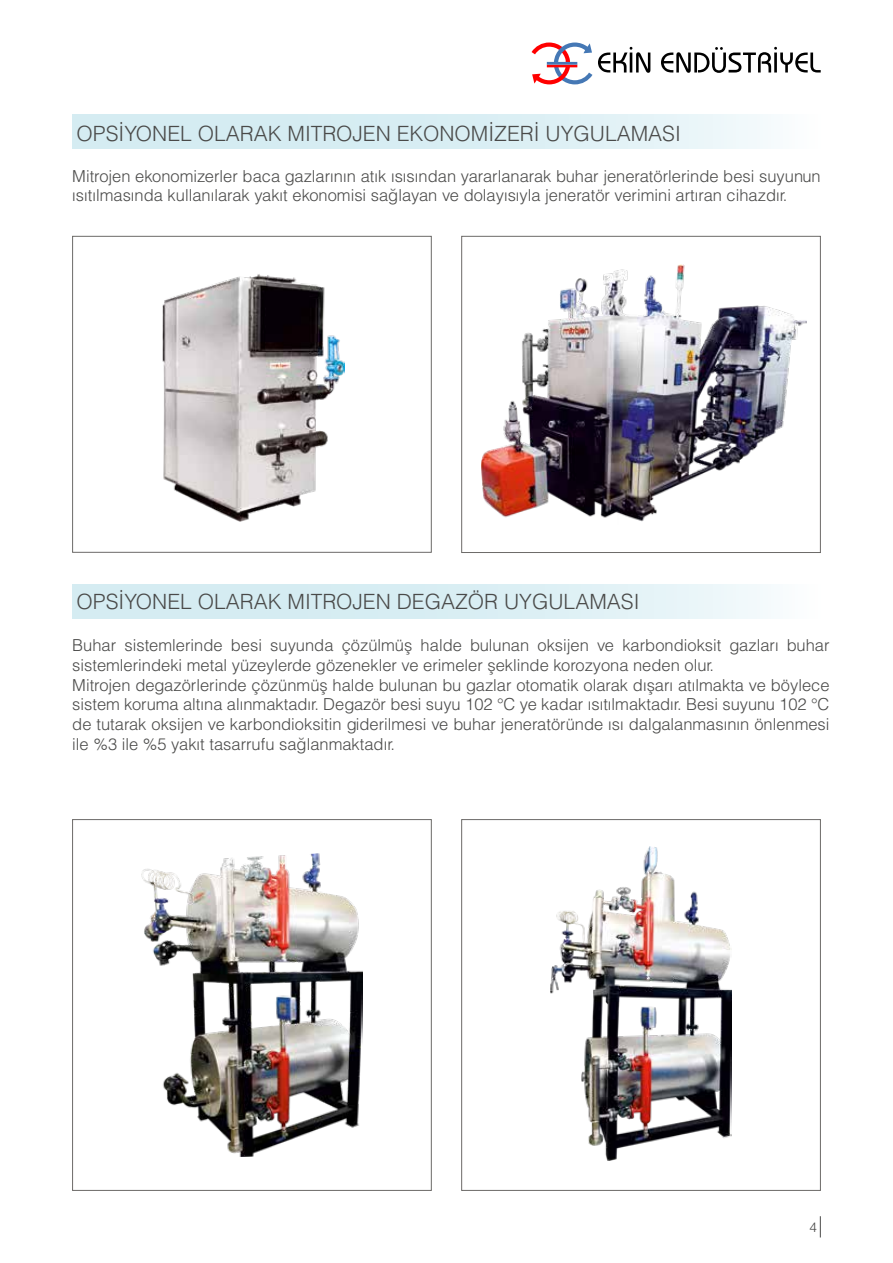
<style>
.page{position:relative;width:893px;height:1263px;background:#fff}
.page>*{position:absolute;margin:0;border:0;box-sizing:border-box;transform-origin:0 0}
.t1{font:21px "Helvetica Light Normal Tr";color:#4a4a49}
.t2{font:16.5px/19.8px "Helvetica Light Normal Tr";color:#4a4a49}
.t3{font:13.5px "Helvetica Light Normal Tr";color:#4a4a49}
</style>
<div class="page">
<svg style="left:820px;top:1216px;width:1px;height:21px"></svg>
<svg style="left:531px;top:43px;width:61px;height:41px"></svg>
<svg style="left:598px;top:47px;width:52px;height:26px"></svg>
<svg style="left:661px;top:47px;width:160px;height:26px"></svg>
<div style="left:72px;top:115px;width:749px;height:34px;background:linear-gradient(to right,#cde8ef,#eff8fa)"></div>
<div style="left:72px;top:584px;width:749px;height:34px;background:linear-gradient(to right,#cde8ef,#eff8fa)"></div>
<img style="left:482px;top:264px;width:325px;height:258px">
<img style="left:550px;top:846px;width:182px;height:314px">
<img style="left:141px;top:854px;width:222px;height:302px">
<img style="left:163px;top:274px;width:181px;height:247px">
<div style="left:72px;top:236px;width:360px;height:317px;border:1px solid #6c6a68"></div>
<div style="left:72px;top:819px;width:360px;height:372px;border:1px solid #6c6a68"></div>
<div style="left:461px;top:819px;width:360px;height:372px;border:1px solid #6c6a68"></div>
<div style="left:461px;top:236px;width:360px;height:317px;border:1px solid #6c6a68"></div>
<p class="t1" style="left:77px;top:121px;width:606px">OPSİYONEL OLARAK MITROJEN EKONOMİZERİ UYGULAMASI</p>
<p class="t2" style="left:72px;top:165px;width:750px">Mitrojen ekonomizerler baca gazlarının atık ısısından yararlanarak buhar jeneratörlerinde besi suyunun ısıtılmasında kullanılarak yakıt ekonomisi sağlayan ve dolayısıyla jeneratör verimini artıran cihazdır.</p>
<p class="t1" style="left:77px;top:588px;width:564px">OPSİYONEL OLARAK MITROJEN DEGAZÖR UYGULAMASI</p>
<p class="t2" style="left:72px;top:635px;width:759px">Buhar sistemlerinde besi suyunda çözülmüş halde bulunan oksijen ve karbondioksit gazları buhar sistemlerindeki metal yüzeylerde gözenekler ve erimeler şeklinde korozyona neden olur.<br>Mitrojen degazörlerinde çözünmüş halde bulunan bu gazlar otomatik olarak dışarı atılmakta ve böylece sistem koruma altına alınmaktadır. Degazör besi suyu 102 °C ye kadar ısıtılmaktadır. Besi suyunu 102 °C de tutarak oksijen ve karbondioksitin giderilmesi ve buhar jeneratöründe ısı dalgalanmasının önlenmesi ile %3 ile %5 yakıt tasarrufu sağlanmaktadır.</p>
<p class="t3" style="left:810px;top:1218px;width:9px">4</p>
</div>
